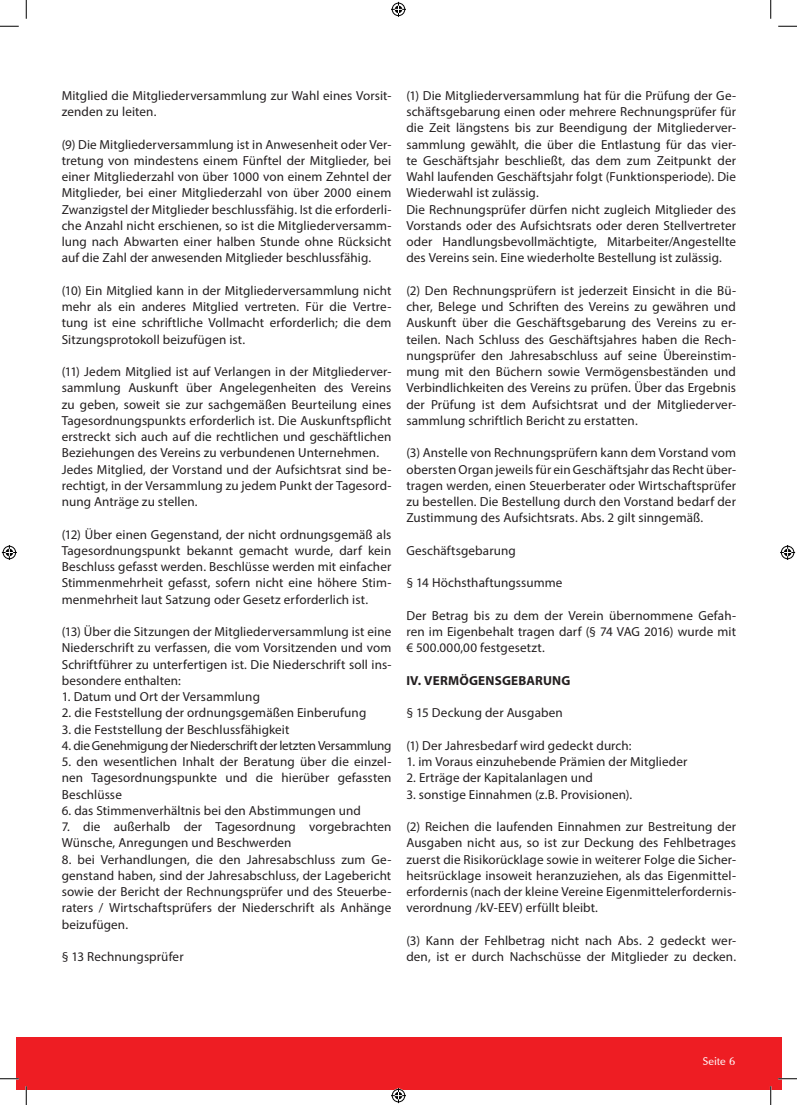
<style>
.page{position:relative;width:797px;height:1105px;background:#fff}
.page>*{position:absolute;margin:0;border:0;box-sizing:border-box;transform-origin:0 0}
.t1{font:13.12px/16.2px "Myriad Pro";letter-spacing:.01em;color:#231f20;text-align:justify}
.t2{font:13.12px "Myriad Pro";letter-spacing:-.02em;color:#231f20}
.t3{font:700 13.12px "Myriad Pro";letter-spacing:.015em;color:#231f20}
.t4{font:11.25px "Optima";color:#fff}
</style>
<div class="page">
<div style="left:16px;top:1037px;width:765px;height:52px;background:#ee1d23"></div>
<svg style="left:0;top:25px;width:19px;height:2px"></svg>
<svg style="left:778px;top:25px;width:19px;height:2px"></svg>
<svg style="left:0;top:1078px;width:19px;height:1px"></svg>
<svg style="left:778px;top:1078px;width:19px;height:1px"></svg>
<svg style="left:25px;top:0;width:2px;height:19px"></svg>
<svg style="left:25px;top:1086px;width:2px;height:19px"></svg>
<svg style="left:770px;top:0;width:1px;height:19px"></svg>
<svg style="left:770px;top:1086px;width:1px;height:19px"></svg>
<svg style="left:391px;top:2px;width:15px;height:15px"></svg>
<svg style="left:391px;top:1088px;width:15px;height:15px"></svg>
<svg style="left:2px;top:545px;width:15px;height:15px"></svg>
<svg style="left:780px;top:545px;width:15px;height:15px"></svg>
<p class="t1" style="left:62px;top:87px;width:331px">Mitglied die Mitgliederversammlung zur Wahl eines Vorsit&shy;zenden zu leiten.</p>
<p class="t1" style="left:62px;top:136px;width:331px">(9) Die Mitgliederversammlung ist in Anwesenheit oder Ver&shy;tretung von mindestens einem Fünftel der Mitglieder, bei einer Mitgliederzahl von über 1000 von einem Zehntel der Mitglieder, bei einer Mitgliederzahl von über 2000 einem Zwanzigstel der Mitglieder beschlussfähig. Ist die erforderli&shy;che Anzahl nicht erschienen, so ist die Mitgliederversamm&shy;lung nach Abwarten einer halben Stunde ohne Rücksicht auf die Zahl der anwesenden Mitglieder beschlussfähig.</p>
<p class="t1" style="left:62px;top:282px;width:331px">(10) Ein Mitglied kann in der Mitgliederversammlung nicht mehr als ein anderes Mitglied vertreten. Für die Vertre&shy;tung ist eine schriftliche Vollmacht erforderlich; die dem Sitzungsprotokoll beizufügen ist.</p>
<p class="t1" style="left:62px;top:363px;width:331px;text-align:left">(11) Jedem Mitglied ist auf Verlangen in der Mitgliederver&shy;sammlung Auskunft über Angelegenheiten des Vereins zu geben, soweit sie zur sachgemäßen Beurteilung eines Tagesordnungspunkts erforderlich ist. Die Auskunftspflicht erstreckt sich auch auf die rechtlichen und geschäftlichen Beziehungen des Vereins zu verbundenen Unternehmen.<br>Jedes Mitglied, der Vorstand und der Aufsichtsrat sind be&shy;rechtigt, in der Versammlung zu jedem Punkt der Tagesord&shy;nung Anträge zu stellen.</p>
<p class="t1" style="left:62px;top:526px;width:331px">(12) Über einen Gegenstand, der nicht ordnungsgemäß als Tagesordnungspunkt bekannt gemacht wurde, darf kein Beschluss gefasst werden. Beschlüsse werden mit einfacher Stimmenmehrheit gefasst, sofern nicht eine höhere Stim&shy;menmehrheit laut Satzung oder Gesetz erforderlich ist.</p>
<p class="t1" style="left:62px;top:623px;width:331px">(13) Über die Sitzungen der Mitgliederversammlung ist eine Niederschrift zu verfassen, die vom Vorsitzenden und vom Schriftführer zu unterfertigen ist. Die Niederschrift soll ins&shy;besondere enthalten:</p>
<p class="t1" style="left:62px;top:688px;width:200px">1. Datum und Ort der Versammlung</p>
<p class="t1" style="left:62px;top:705px;width:306px">2. die Feststellung der ordnungsgemäßen Einberufung</p>
<p class="t1" style="left:62px;top:721px;width:229px">3. die Feststellung der Beschlussfähigkeit</p>
<p class="t2" style="left:62px;top:737px;width:331px">4. die Genehmigung der Niederschrift der letzten Versammlung</p>
<p class="t1" style="left:62px;top:753px;width:331px">5. den wesentlichen Inhalt der Beratung über die einzel&shy;nen Tagesordnungspunkte und die hierüber gefassten Beschlüsse</p>
<p class="t1" style="left:62px;top:802px;width:301px">6. das Stimmenverhältnis bei den Abstimmungen und</p>
<p class="t1" style="left:62px;top:818px;width:331px">7. die außerhalb der Tagesordnung vorgebrachten<br>Wünsche, Anregungen und Beschwerden</p>
<p class="t1" style="left:62px;top:851px;width:331px">8. bei Verhandlungen, die den Jahresabschluss zum Ge&shy;genstand haben, sind der Jahresabschluss, der Lagebericht sowie der Bericht der Rechnungsprüfer und des Steuerbe&shy;raters / Wirtschaftsprüfers der Niederschrift als Anhänge beizufügen.</p>
<p class="t1" style="left:62px;top:948px;width:123px">§ 13 Rechnungsprüfer</p>
<p class="t1" style="left:406px;top:87px;width:331px;text-align:left">(1) Die Mitgliederversammlung hat für die Prüfung der Ge&shy;schäftsgebarung einen oder mehrere Rechnungsprüfer für die Zeit längstens bis zur Beendigung der Mitgliederver&shy;sammlung gewählt, die über die Entlastung für das vier&shy;te Geschäftsjahr beschließt, das dem zum Zeitpunkt der Wahl laufenden Geschäftsjahr folgt (Funktionsperiode). Die Wiederwahl ist zulässig.<br>Die Rechnungsprüfer dürfen nicht zugleich Mitglieder des Vorstands oder des Aufsichtsrats oder deren Stellvertreter oder Handlungsbevollmächtigte, Mitarbeiter/Angestellte des Vereins sein. Eine wiederholte Bestellung ist zulässig.</p>
<p class="t1" style="left:406px;top:282px;width:331px">(2) Den Rechnungsprüfern ist jederzeit Einsicht in die Bü&shy;cher, Belege und Schriften des Vereins zu gewähren und Auskunft über die Geschäftsgebarung des Vereins zu er&shy;teilen. Nach Schluss des Geschäftsjahres haben die Rech&shy;nungsprüfer den Jahresabschluss auf seine Übereinstim&shy;mung mit den Büchern sowie Vermögensbeständen und Verbindlichkeiten des Vereins zu prüfen. Über das Ergebnis der Prüfung ist dem Aufsichtsrat und der Mitgliederver&shy;sammlung schriftlich Bericht zu erstatten.</p>
<p class="t1" style="left:406px;top:445px;width:331px">(3) Anstelle von Rechnungsprüfern kann dem Vorstand vom obersten Organ jeweils für ein Geschäftsjahr das Recht über&shy;tragen werden, einen Steuerberater oder Wirtschaftsprüfer zu bestellen. Die Bestellung durch den Vorstand bedarf der Zustimmung des Aufsichtsrats. Abs. 2 gilt sinngemäß.</p>
<p class="t1" style="left:406px;top:542px;width:111px">Geschäftsgebarung</p>
<p class="t1" style="left:406px;top:575px;width:158px">§ 14 Höchsthaftungssumme</p>
<p class="t1" style="left:406px;top:607px;width:331px">Der Betrag bis zu dem der Verein übernommene Gefah&shy;ren im Eigenbehalt tragen darf (§ 74 VAG 2016) wurde mit € 500.000,00 festgesetzt.</p>
<p class="t3" style="left:406px;top:672px;width:165px">IV. VERMÖGENSGEBARUNG</p>
<p class="t1" style="left:406px;top:705px;width:158px">§ 15 Deckung der Ausgaben</p>
<p class="t1" style="left:406px;top:737px;width:227px">(1) Der Jahresbedarf wird gedeckt durch:</p>
<p class="t1" style="left:406px;top:753px;width:282px">1. im Voraus einzuhebende Prämien der Mitglieder</p>
<p class="t1" style="left:406px;top:770px;width:188px">2. Erträge der Kapitalanlagen und</p>
<p class="t1" style="left:406px;top:786px;width:227px">3. sonstige Einnahmen (z.B. Provisionen).</p>
<p class="t1" style="left:406px;top:818px;width:331px">(2) Reichen die laufenden Einnahmen zur Bestreitung der Ausgaben nicht aus, so ist zur Deckung des Fehlbetrages zuerst die Risikorücklage sowie in weiterer Folge die Sicher&shy;heitsrücklage insoweit heranzuziehen, als das Eigenmittel&shy;erfordernis (nach der kleine Vereine Eigenmittelerfordernis&shy;verordnung /kV-EEV) erfüllt bleibt.</p>
<p class="t1" style="left:406px;top:932px;width:331px">(3) Kann der Fehlbetrag nicht nach Abs. 2 gedeckt wer&shy;den, ist er durch Nachschüsse der Mitglieder zu decken.</p>
<p class="t4" style="left:703px;top:1055px;width:34px">Seite 6</p>
</div>
